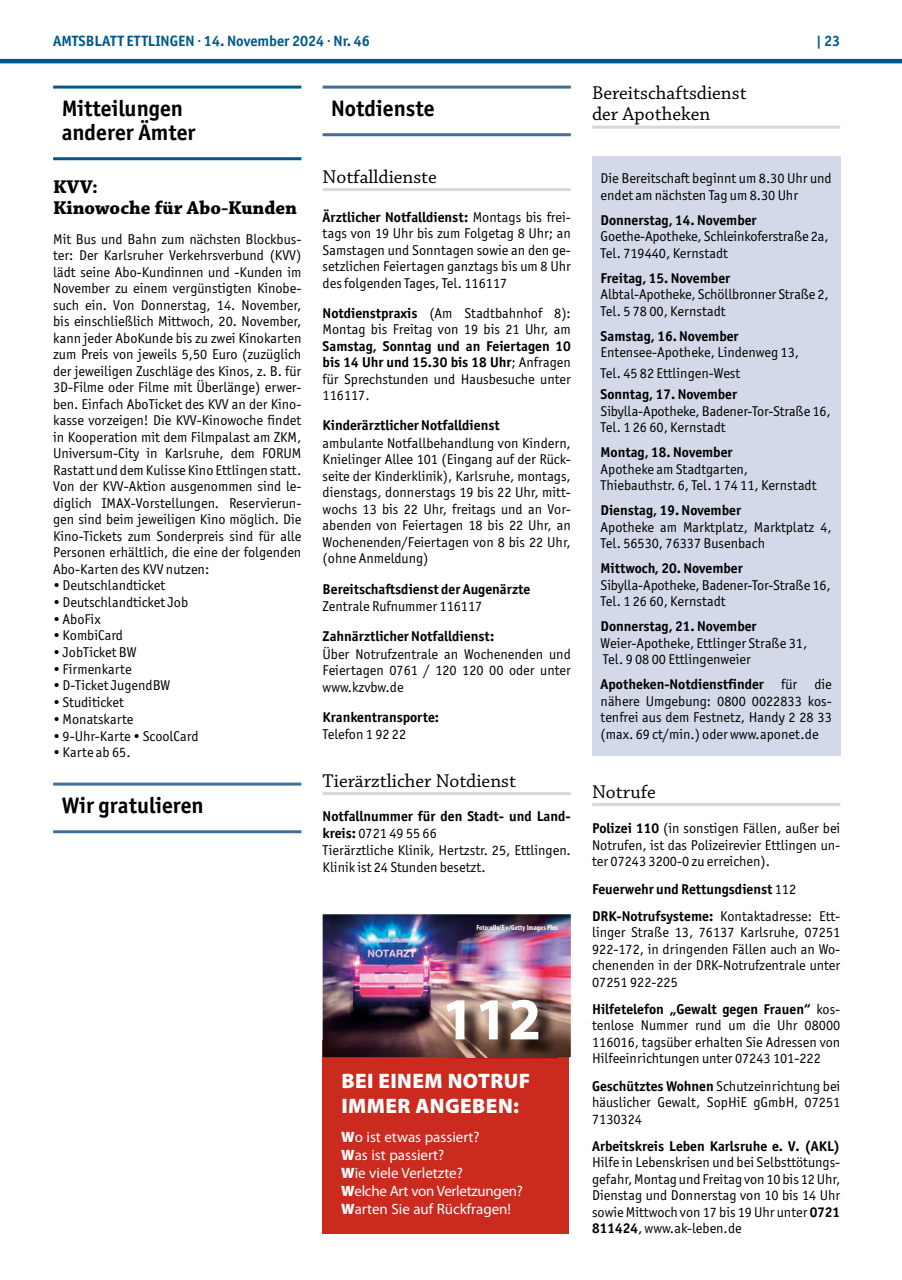
<style>
.page{position:relative;width:902px;height:1280px;background:#fff}
.page>*{position:absolute;margin:0;border:0;box-sizing:border-box;transform-origin:0 0}
.t1{font:700 60px "Myriad Pro";color:#fff}
.t2{font:700 22.5px/24px "Officina Sans ITC Pro";color:#000}
.t3{font:900 21px/25.2px "Myriad Pro";letter-spacing:.02em;color:#fff}
.t4{font:19.5px/21px "Chaparral Pro";color:#000}
.t5{font:700 19.5px/21px "Chaparral Pro";color:#000}
.t6{font:15px/18px "Myriad Pro";color:#fff}
.t7{font:700 15px "Officina Sans ITC Pro";color:#01598b}
.t8{font:14.25px/16.5px "Officina Sans ITC Pro";color:#000}
.t9{font:700 14.25px/16.5px "Officina Sans ITC Pro";color:#000;text-align:justify}
.t10{font:700 condensed 7.5px "Myriad Pro";color:#fff}
.s1{font-weight:700}
.s2{font-weight:400}
.s3{font-weight:900}
</style>
<div class="page">
<hr style="left:0;top:59px;width:901px;height:4px;background:#01598b">
<hr style="left:53px;top:86px;width:248px;height:3px;background:#01598b">
<hr style="left:53px;top:157px;width:248px;height:3px;background:#01598b">
<hr style="left:53px;top:783px;width:248px;height:3px;background:#416f9d">
<hr style="left:53px;top:830px;width:248px;height:3px;background:#416f9d">
<hr style="left:322px;top:86px;width:248px;height:3px;background:#416f9d">
<hr style="left:322px;top:133px;width:248px;height:3px;background:#416f9d">
<hr style="left:322px;top:188px;width:248px;height:3px;background:#d9d9d9">
<hr style="left:322px;top:792px;width:248px;height:3px;background:#d9d9d9">
<hr style="left:592px;top:126px;width:248px;height:3px;background:#d9d9d9">
<hr style="left:592px;top:803px;width:248px;height:3px;background:#d9d9d9">
<div style="left:592px;top:156px;width:248px;height:599px;background:#d4d9e9"></div>
<div style="left:322px;top:1040px;width:247px;height:193px;background:#cb2a1e"></div>
<img style="left:322px;top:914px;width:248px;height:143px">
<img style="left:449px;top:1002px;width:108px;height:56px">
<p class="t7" style="left:53px;top:31px;width:318px">AMTSBLATT ETTLINGEN · 14. November 2024 · Nr. 46</p>
<p class="t7" style="left:816px;top:31px;width:26px">| 23</p>
<h2 class="t2" style="left:62px;top:96px;width:135px">Mitteilungen anderer Ämter</h2>
<h3 class="t5" style="left:53px;top:177px;width:245px">KVV:<br>Kinowoche für Abo-Kunden</h3>
<p class="t8" style="left:53px;top:231px;width:250px;text-align:justify">Mit Bus und Bahn zum nächsten Blockbus&shy;ter: Der Karlsruher Verkehrsverbund (KVV) lädt seine Abo-Kundinnen und -Kunden im November zu einem vergünstigten Kinobe&shy;such ein. Von Donnerstag, 14. November, bis einschließlich Mittwoch, 20. November, kann jeder AboKunde bis zu zwei Kinokarten zum Preis von jeweils 5,50 Euro (zuzüglich der jeweiligen Zuschläge des Kinos, z. B. für 3D-Filme oder Filme mit Überlänge) erwer&shy;ben. Einfach AboTicket des KVV an der Kino&shy;kasse vorzeigen! Die KVV-Kinowoche findet in Kooperation mit dem Filmpalast am ZKM, Universum-City in Karlsruhe, dem FORUM Rastatt und dem Kulisse Kino Ettlingen statt.<br>Von der KVV-Aktion ausgenommen sind le&shy;diglich IMAX-Vorstellungen. Reservierun&shy;gen sind beim jeweiligen Kino möglich. Die Kino-Tickets zum Sonderpreis sind für alle Personen erhältlich, die eine der folgenden Abo-Karten des KVV nutzen:</p>
<p class="t8" style="left:53px;top:577px;width:114px">• Deutschlandticket</p>
<p class="t8" style="left:53px;top:594px;width:136px">• Deutschlandticket Job</p>
<p class="t8" style="left:53px;top:611px;width:49px">• AboFix</p>
<p class="t8" style="left:53px;top:627px;width:71px">• KombiCard</p>
<p class="t8" style="left:53px;top:644px;width:85px">• JobTicket BW</p>
<p class="t8" style="left:53px;top:661px;width:80px">• Firmenkarte</p>
<p class="t8" style="left:53px;top:677px;width:119px">• D-Ticket JugendBW</p>
<p class="t8" style="left:53px;top:694px;width:72px">• Studiticket</p>
<p class="t8" style="left:53px;top:711px;width:82px">• Monatskarte</p>
<p class="t8" style="left:53px;top:727px;width:147px">• 9-Uhr-Karte • ScoolCard</p>
<p class="t8" style="left:53px;top:744px;width:79px">• Karte ab 65.</p>
<h2 class="t2" style="left:62px;top:793px;width:143px">Wir gratulieren</h2>
<h2 class="t2" style="left:331px;top:96px;width:105px">Notdienste</h2>
<h3 class="t4" style="left:322px;top:167px;width:116px">Notfalldienste</h3>
<p class="t8" style="left:322px;top:208px;width:250px;text-align:justify"><span class="s1">Ärztlicher Notfalldienst:</span> Montags bis frei&shy;tags von 19 Uhr bis zum Folgetag 8 Uhr; an Samstagen und Sonntagen sowie an den ge&shy;setzlichen Feiertagen ganztags bis um 8 Uhr des folgenden Tages, Tel. 116117</p>
<p class="t8" style="left:322px;top:305px;width:250px"><span class="s1">Notdienstpraxis</span> (Am Stadtbahnhof 8):<br>Montag bis Freitag von 19 bis 21 Uhr, am</p>
<p class="t9" style="left:322px;top:337px;width:250px">Samstag, Sonntag und an Feiertagen 10 bis 14 Uhr und 15.30 bis 18 Uhr<span class="s2">; Anfragen für Sprechstunden und Hausbesuche unter 116117.</span></p>
<p class="t9" style="left:322px;top:417px;width:178px">Kinderärztlicher Notfalldienst</p>
<p class="t8" style="left:322px;top:435px;width:250px;text-align:justify">ambulante Notfallbehandlung von Kindern, Knielinger Allee 101 (Eingang auf der Rück&shy;seite der Kinderklinik), Karlsruhe, montags, dienstags, donnerstags 19 bis 22 Uhr, mitt&shy;wochs 13 bis 22 Uhr, freitags und an Vor&shy;abenden von Feiertagen 18 bis 22 Uhr, an Wochenenden/Feiertagen von 8 bis 22 Uhr, (ohne Anmeldung)</p>
<p class="t9" style="left:322px;top:580px;width:209px">Bereitschaftsdienst der Augenärzte</p>
<p class="t8" style="left:322px;top:598px;width:161px">Zentrale Rufnummer 116117</p>
<p class="t9" style="left:322px;top:628px;width:173px">Zahnärztlicher Notfalldienst:</p>
<p class="t8" style="left:322px;top:646px;width:250px;text-align:justify">Über Notrufzentrale an Wochenenden und Feiertagen 0761 / 120 120 00 oder unter www.kzvbw.de</p>
<p class="t9" style="left:322px;top:709px;width:118px">Krankentransporte:</p>
<p class="t8" style="left:322px;top:726px;width:85px">Telefon 1 92 22</p>
<h3 class="t4" style="left:322px;top:771px;width:195px">Tierärztlicher Notdienst</h3>
<p class="t8" style="left:322px;top:808px;width:250px"><span class="s1">Notfallnummer für den Stadt- und Land&shy;kreis:</span> 0721 49 55 66<br>Tierärztliche Klinik, Hertzstr. 25, Ettlingen.<br>Klinik ist 24 Stunden besetzt.</p>
<p class="t10" style="left:476px;top:922px;width:83px">Foto:ollo/E+/Getty Images Plus</p>
<h1 class="t1" style="left:441px;top:980px;width:101px">112</h1>
<h3 class="t3" style="left:341px;top:1068px;width:190px">BEI EINEM NOTRUF<br>IMMER ANGEBEN:</h3>
<p class="t6" style="left:341px;top:1128px;width:183px"><span class="s3">W</span>o ist etwas passiert?<br><span class="s3">W</span>as ist passiert?<br><span class="s3">W</span>ie viele Verletzte?<br><span class="s3">W</span>elche Art von Verletzungen?<br><span class="s3">W</span>arten Sie auf Rückfragen!</p>
<h3 class="t4" style="left:592px;top:84px;width:156px">Bereitschaftsdienst der Apotheken</h3>
<p class="t8" style="left:600px;top:170px;width:233px">Die Bereitschaft beginnt um 8.30 Uhr und endet am nächsten Tag um 8.30 Uhr</p>
<p class="t9" style="left:600px;top:212px;width:157px">Donnerstag, 14. November</p>
<p class="t8" style="left:600px;top:228px;width:229px">Goethe-Apotheke, Schleinkoferstraße 2a,<br>Tel. 719440, Kernstadt</p>
<p class="t9" style="left:600px;top:270px;width:131px">Freitag, 15. November</p>
<p class="t8" style="left:600px;top:286px;width:230px">Albtal-Apotheke, Schöllbronner Straße 2,<br>Tel. 5 78 00, Kernstadt</p>
<p class="t9" style="left:600px;top:328px;width:139px">Samstag, 16. November</p>
<p class="t8" style="left:600px;top:342px;width:200px;line-height:20.7px">Entensee-Apotheke, Lindenweg 13,<br>Tel. 45 82 Ettlingen-West</p>
<p class="t9" style="left:600px;top:386px;width:138px">Sonntag, 17. November</p>
<p class="t8" style="left:600px;top:402px;width:231px">Sibylla-Apotheke, Badener-Tor-Straße 16,<br>Tel. 1 26 60, Kernstadt</p>
<p class="t9" style="left:600px;top:444px;width:133px">Montag, 18. November</p>
<p class="t8" style="left:600px;top:460px;width:217px">Apotheke am Stadtgarten,<br>Thiebauthstr. 6, Tel. 1 74 11, Kernstadt</p>
<p class="t9" style="left:600px;top:502px;width:142px">Dienstag, 19. November</p>
<p class="t8" style="left:600px;top:518px;width:233px">Apotheke am Marktplatz, Marktplatz 4,<br>Tel. 56530, 76337 Busenbach</p>
<p class="t9" style="left:600px;top:560px;width:144px">Mittwoch, 20. November</p>
<p class="t8" style="left:600px;top:576px;width:232px">Sibylla-Apotheke, Badener-Tor-Straße 16,<br>Tel. 1 26 60, Kernstadt</p>
<p class="t9" style="left:600px;top:618px;width:157px">Donnerstag, 21. November</p>
<p class="t8" style="left:600px;top:634px;width:208px">Weier-Apotheke, Ettlinger Straße 31,<br>Tel. 9 08 00 Ettlingenweier</p>
<p class="t8" style="left:600px;top:676px;width:233px;text-align:justify"><span class="s1">Apotheken-Notdienstfinder</span> für die nähere Umgebung: 0800 0022833 kos&shy;tenfrei aus dem Festnetz, Handy 2 28 33 (max. 69 ct/min.) oder www.aponet.de</p>
<h3 class="t4" style="left:592px;top:782px;width:65px">Notrufe</h3>
<p class="t8" style="left:592px;top:820px;width:250px;text-align:justify"><span class="s1">Polizei 110</span> (in sonstigen Fällen, außer bei Notrufen, ist das Polizeirevier Ettlingen un&shy;ter 07243 3200-0 zu erreichen).</p>
<p class="t9" style="left:592px;top:875px;width:250px;line-height:27.2px">Feuerwehr und Rettungsdienst <span class="s2">112<br></span>DRK-Notrufsysteme: <span class="s2">Kontaktadresse: Ett-</span></p>
<p class="t8" style="left:592px;top:924px;width:250px;text-align:justify">linger Straße 13, 76137 Karlsruhe, 07251<br>922-172, in dringenden Fällen auch an Wo&shy;chenenden in der DRK-Notrufzentrale unter 07251 922-225</p>
<p class="t8" style="left:592px;top:1001px;width:250px;text-align:justify"><span class="s1">Hilfetelefon „Gewalt gegen Frauen“</span> kos&shy;tenlose Nummer rund um die Uhr 08000<br>116016, tagsüber erhalten Sie Adressen von Hilfeeinrichtungen unter 07243 101-222</p>
<p class="t8" style="left:592px;top:1077px;width:250px;text-align:justify"><span class="s1">Geschütztes Wohnen</span> Schutzeinrichtung bei häuslicher Gewalt, SopHiE gGmbH, 07251<br>7130324</p>
<p class="t9" style="left:592px;top:1137px;width:250px">Arbeitskreis Leben Karlsruhe e. V. (AKL)</p>
<p class="t8" style="left:592px;top:1154px;width:250px;text-align:justify">Hilfe in Lebenskrisen und bei Selbsttötungs&shy;gefahr, Montag und Freitag von 10 bis 12 Uhr, Dienstag und Donnerstag von 10 bis 14 Uhr sowie Mittwoch von 17 bis 19 Uhr unter <span class="s1">0721<br>811424</span>, www.ak-leben.de</p>
</div>
